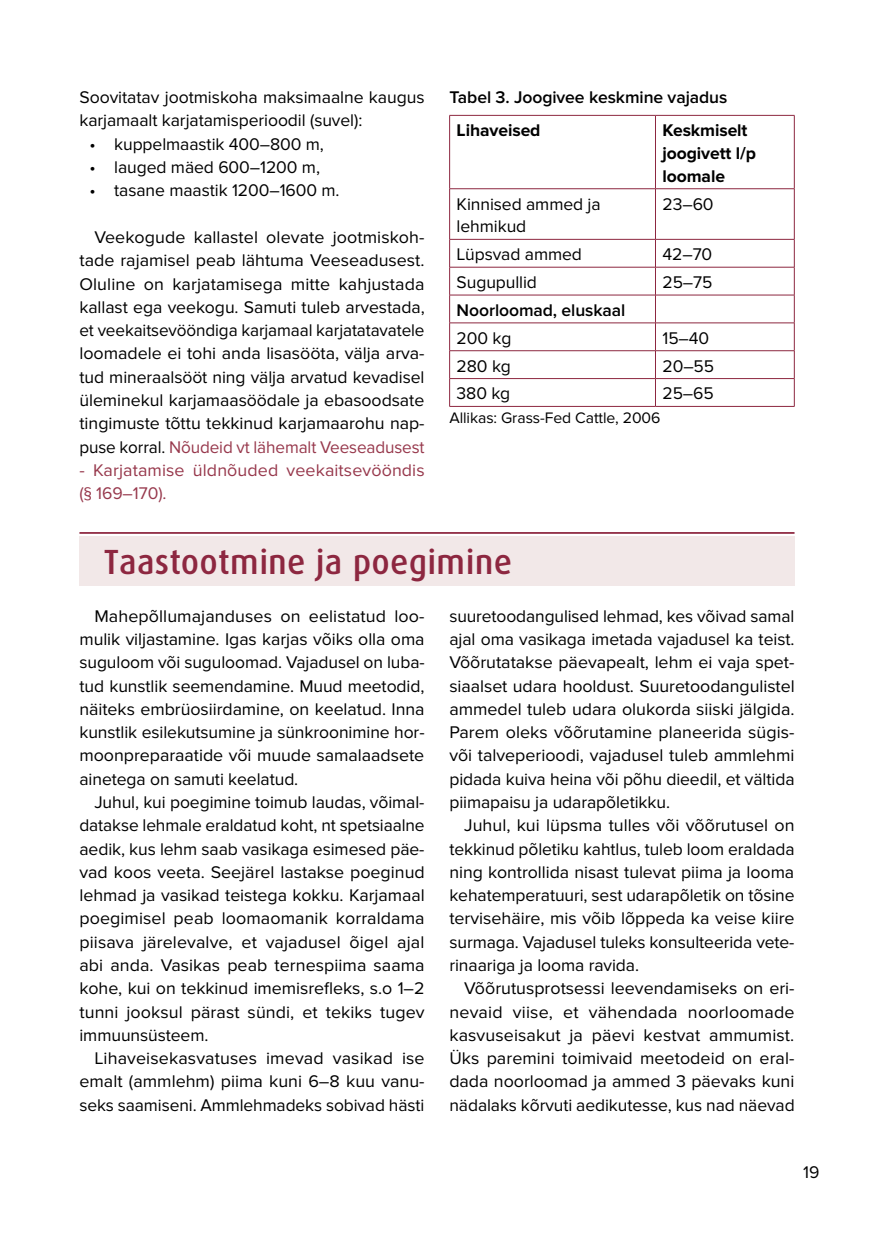
<style>
.page{position:relative;width:874px;height:1241px;background:#fff}
.page>*{position:absolute;margin:0;border:0;box-sizing:border-box;transform-origin:0 0}
.t1{font:500 35px "Dax Pro";letter-spacing:.01em;color:#8d2740}
.t2{font:17.5px/23.3px "Proxima Nova";letter-spacing:-.005em;color:#000;text-align:justify}
.t3{font:600 17.5px "Proxima Nova";letter-spacing:-.005em;color:#000}
.t4{font:17.5px/23.3px "Proxima Nova";letter-spacing:.005em;color:#97384c}
.t5{font:700 17.5px/22.8px "Proxima Nova";letter-spacing:-.005em;color:#000}
.t6{font:15.75px "Proxima Nova";letter-spacing:-.005em;color:#000}
.s1{color:#97384c}
</style>
<div class="page">
<div style="left:79px;top:536px;width:715px;height:50px;background:#f2e8e8"></div>
<hr style="left:79px;top:532px;width:715px;height:1px;background:#8d2740">
<hr style="left:449px;top:189px;width:1px;height:50px;background:#8d2740">
<hr style="left:655px;top:189px;width:1px;height:50px;background:#8d2740">
<hr style="left:793px;top:189px;width:1px;height:50px;background:#8d2740">
<hr style="left:449px;top:239px;width:206px;height:1px;background:#8d2740">
<hr style="left:655px;top:239px;width:139px;height:1px;background:#8d2740">
<hr style="left:449px;top:267px;width:206px;height:1px;background:#8d2740">
<hr style="left:655px;top:267px;width:139px;height:1px;background:#8d2740">
<hr style="left:449px;top:295px;width:206px;height:1px;background:#8d2740">
<hr style="left:655px;top:295px;width:139px;height:1px;background:#8d2740">
<hr style="left:449px;top:322px;width:206px;height:1px;background:#8d2740">
<hr style="left:655px;top:322px;width:139px;height:1px;background:#8d2740">
<hr style="left:449px;top:350px;width:206px;height:1px;background:#8d2740">
<hr style="left:655px;top:350px;width:139px;height:1px;background:#8d2740">
<hr style="left:449px;top:378px;width:206px;height:1px;background:#8d2740">
<svg style="left:449px;top:239px;width:1px;height:167px"></svg>
<hr style="left:655px;top:378px;width:139px;height:1px;background:#8d2740">
<svg style="left:655px;top:239px;width:1px;height:167px"></svg>
<svg style="left:793px;top:239px;width:1px;height:167px"></svg>
<hr style="left:449px;top:406px;width:206px;height:1px;background:#8d2740">
<hr style="left:655px;top:406px;width:139px;height:1px;background:#8d2740">
<hr style="left:449px;top:115px;width:206px;height:1px;background:#8d2740">
<hr style="left:449px;top:116px;width:1px;height:72px;background:#8d2740">
<hr style="left:655px;top:115px;width:139px;height:1px;background:#8d2740">
<hr style="left:655px;top:116px;width:1px;height:72px;background:#8d2740">
<hr style="left:793px;top:116px;width:1px;height:72px;background:#8d2740">
<hr style="left:449px;top:188px;width:206px;height:1px;background:#8d2740">
<hr style="left:655px;top:188px;width:139px;height:1px;background:#8d2740">
<p class="t2" style="left:79px;top:86px;width:346px">Soovitatav jootmiskoha maksimaalne kaugus karjamaalt karjatamisperioodil (suvel):</p>
<p class="t2" style="left:89px;top:132px;width:236px">• kuppelmaastik 400–800 m,</p>
<p class="t2" style="left:89px;top:156px;width:232px">• lauged mäed 600–1200 m,</p>
<p class="t2" style="left:89px;top:179px;width:251px">• tasane maastik 1200–1600 m.</p>
<p class="t2" style="left:79px;top:226px;width:346px;text-indent:15px">Veekogude kallastel olevate jootmiskoh&shy;tade rajamisel peab lähtuma Veeseadusest.<br>Oluline on karjatamisega mitte kahjustada kallast ega veekogu. Samuti tuleb arvestada, et veekaitsevööndiga karjamaal karjatatavatele loomadele ei tohi anda lisasööta, välja arva&shy;tud mineraalsööt ning välja arvatud kevadisel üleminekul karjamaasöödale ja ebasoodsate tingimuste tõttu tekkinud karjamaarohu nap&shy;puse korral. <span class="s1">Nõudeid vt lähemalt Veeseadusest</span></p>
<p class="t4" style="left:79px;top:458px;width:346px">- Karjatamise üldnõuded veekaitsevööndis (§ 169–170).</p>
<p class="t3" style="left:449px;top:87px;width:279px">Tabel 3. Joogivee keskmine vajadus</p>
<p class="t5" style="left:456px;top:119px;width:85px">Lihaveised</p>
<p class="t5" style="left:662px;top:119px;width:95px">Keskmiselt joogivett l/p loomale</p>
<p class="t2" style="left:456px;top:193px;width:145px;line-height:22.8px">Kinnised ammed ja lehmikud</p>
<p class="t2" style="left:662px;top:192px;width:53px">23–60</p>
<p class="t2" style="left:456px;top:243px;width:127px">Lüpsvad ammed</p>
<p class="t2" style="left:662px;top:243px;width:51px">42–70</p>
<p class="t2" style="left:456px;top:271px;width:82px">Sugupullid</p>
<p class="t2" style="left:662px;top:271px;width:51px">25–75</p>
<p class="t3" style="left:456px;top:300px;width:170px">Noorloomad, eluskaal</p>
<p class="t2" style="left:456px;top:326px;width:56px">200 kg</p>
<p class="t2" style="left:662px;top:326px;width:48px">15–40</p>
<p class="t2" style="left:456px;top:354px;width:56px">280 kg</p>
<p class="t2" style="left:662px;top:354px;width:53px">20–55</p>
<p class="t2" style="left:456px;top:382px;width:55px">380 kg</p>
<p class="t2" style="left:662px;top:382px;width:53px">25–65</p>
<p class="t6" style="left:449px;top:408px;width:212px">Allikas: Grass-Fed Cattle, 2006</p>
<h1 class="t1" style="left:104px;top:542px;width:409px">Taastootmine ja poegimine</h1>
<p class="t2" style="left:79px;top:604px;width:346px;text-indent:15px">Mahepõllumajanduses on eelistatud loo&shy;mulik viljastamine. Igas karjas võiks olla oma suguloom või suguloomad. Vajadusel on luba&shy;tud kunstlik seemendamine. Muud meetodid, näiteks embrüosiirdamine, on keelatud. Inna kunstlik esilekutsumine ja sünkroonimine hor&shy;moonpreparaatide või muude samalaadsete ainetega on samuti keelatud.</p>
<p class="t2" style="left:79px;top:790px;width:346px;text-indent:15px">Juhul, kui poegimine toimub laudas, võimal&shy;datakse lehmale eraldatud koht, nt spetsiaalne aedik, kus lehm saab vasikaga esimesed päe&shy;vad koos veeta. Seejärel lastakse poeginud lehmad ja vasikad teistega kokku. Karjamaal poegimisel peab loomaomanik korraldama piisava järelevalve, et vajadusel õigel ajal abi anda. Vasikas peab ternespiima saama kohe, kui on tekkinud imemisrefleks, s.o 1–2 tunni jooksul pärast sündi, et tekiks tugev immuunsüsteem.</p>
<p class="t2" style="left:79px;top:1046px;width:346px;text-indent:15px">Lihaveisekasvatuses imevad vasikad ise emalt (ammlehm) piima kuni 6–8 kuu vanu&shy;seks saamiseni. Ammlehmadeks sobivad hästi</p>
<p class="t2" style="left:449px;top:604px;width:346px">suuretoodangulised lehmad, kes võivad samal ajal oma vasikaga imetada vajadusel ka teist.<br>Võõrutatakse päevapealt, lehm ei vaja spet&shy;siaalset udara hooldust. Suuretoodangulistel ammedel tuleb udara olukorda siiski jälgida.<br>Parem oleks võõrutamine planeerida sügis&shy;või talveperioodi, vajadusel tuleb ammlehmi pidada kuiva heina või põhu dieedil, et vältida piimapaisu ja udarapõletikku.</p>
<p class="t2" style="left:449px;top:814px;width:346px;text-indent:15px">Juhul, kui lüpsma tulles või võõrutusel on tekkinud põletiku kahtlus, tuleb loom eraldada ning kontrollida nisast tulevat piima ja looma kehatemperatuuri, sest udarapõletik on tõsine tervisehäire, mis võib lõppeda ka veise kiire surmaga. Vajadusel tuleks konsulteerida vete&shy;rinaariga ja looma ravida.</p>
<p class="t2" style="left:449px;top:976px;width:346px;text-indent:15px">Võõrutusprotsessi leevendamiseks on eri&shy;nevaid viise, et vähendada noorloomade kasvuseisakut ja päevi kestvat ammumist.<br>Üks paremini toimivaid meetodeid on eral&shy;dada noorloomad ja ammed 3 päevaks kuni nädalaks kõrvuti aedikutesse, kus nad näevad</p>
<p class="t2" style="left:802px;top:1160px;width:18px">19</p>
</div>
